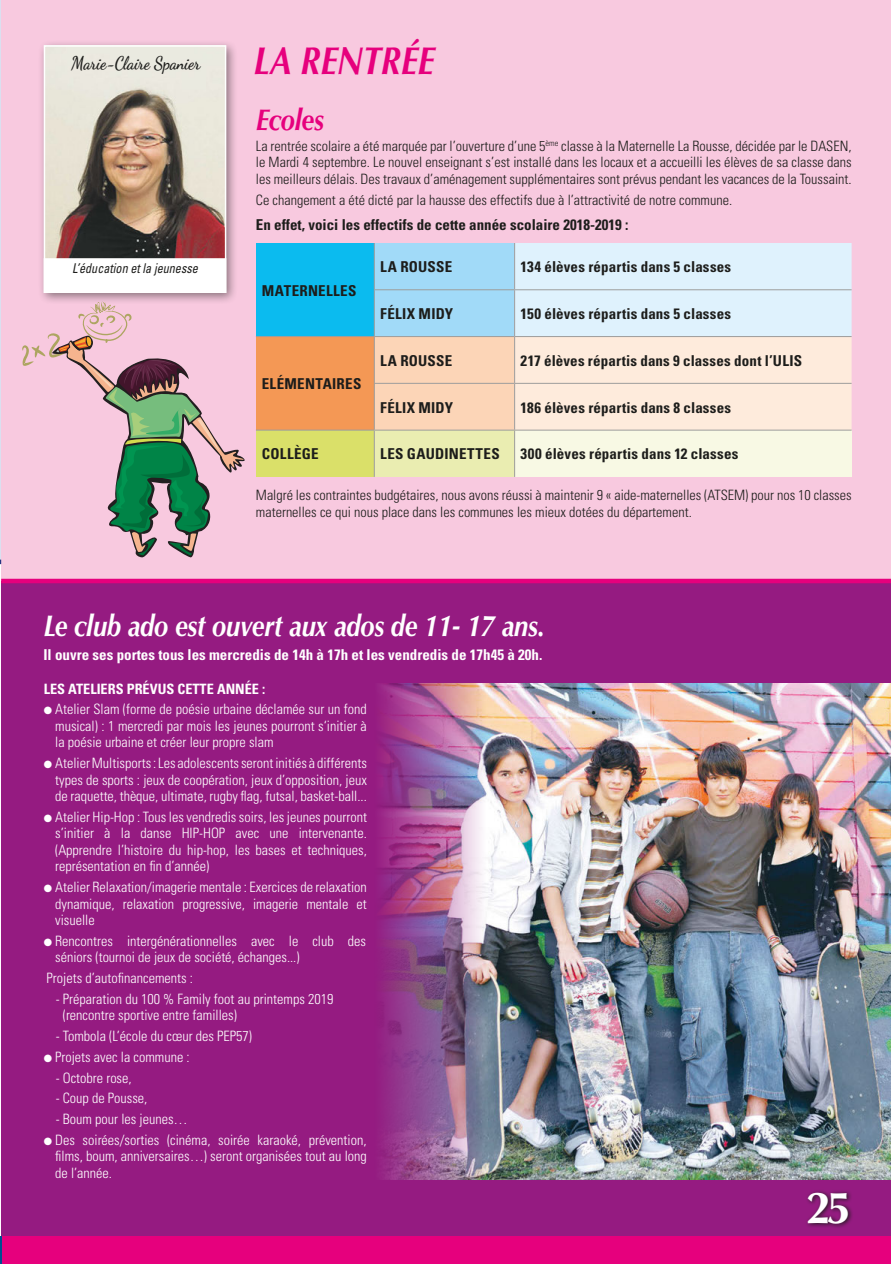
<style>
.page{position:relative;width:891px;height:1264px;background:#fff}
.page>*{position:absolute;margin:0;border:0;box-sizing:border-box;transform-origin:0 0}
.t1{font:700 45px "Optima";color:#fff}
.Titre_environnement{font:italic 700 39px "Optima";letter-spacing:-.01em;color:#e6007d;scale:.85 1}
.Titre_environnement-2{font:italic 700 30px "Optima";letter-spacing:-.01em;color:#fff;scale:.85 1}
.Texte_de_base{font:italic 700 30px "Optima";letter-spacing:-.01em;color:#e6007d;scale:.85 1}
.t2{font:700 18px "Dancing Script";color:#1d1d1b;scale:.9 1}
.Texte_de_base-2{font:700 condensed 15px "Univers";letter-spacing:.01em;color:#1d1d1b}
.Texte_de_base-3{font:700 condensed 15px "Univers";color:#fff}
.Texte_de_base-4{font:300 condensed 14.25px/16.5px "Univers";color:#fff;text-align:justify}
.Texte_de_base-5{font:300 condensed 14.25px/16.5px "Univers";color:#1d1d1b;text-align:justify}
.Texte_de_base-6{font:700 condensed 14.25px "Univers";color:#fff}
.t3{font:italic condensed 13.5px "Univers";color:#1d1d1b;scale:.9 1}
</style>
<div class="page">
<div style="left:1px;top:0;width:890px;height:1231px;background:#f8c9df"></div>
<div style="left:1px;top:581px;width:890px;height:663px;background:#951b81"></div>
<img style="left:380px;top:683px;width:511px;height:496px">
<svg style="left:22px;top:305px;width:223px;height:253px"></svg>
<div style="left:38px;top:39px;width:201px;height:266px;background:#1d1d1b;opacity:.5"></div>
<img style="left:47px;top:48px;width:176px;height:210px">
<div style="left:44px;top:45px;width:182px;height:248px;border:2px solid #fff"></div>
<div style="left:44px;top:258px;width:182px;height:35px;background:#fff;border:2px solid #fff"></div>
<div style="left:256px;top:243px;width:118px;height:93px;background:#0bbbef"></div>
<div style="left:256px;top:336px;width:118px;height:94px;background:#f49855"></div>
<svg style="left:375px;top:243px;width:477px;height:187px;background:#e4e7e6"></svg>
<div style="left:256px;top:430px;width:118px;height:47px;background:#dae069"></div>
<div style="left:374px;top:430px;width:141px;height:47px;background:#eaedb1"></div>
<div style="left:515px;top:430px;width:337px;height:47px;background:#f8f9e4"></div>
<hr style="left:374px;top:243px;width:1px;height:46px;background:#9d9d9c">
<hr style="left:514px;top:243px;width:1px;height:46px;background:#9d9d9c">
<hr style="left:374px;top:289px;width:141px;height:1px;background:#9d9d9c">
<hr style="left:374px;top:290px;width:1px;height:46px;background:#9d9d9c">
<hr style="left:515px;top:289px;width:337px;height:1px;background:#9d9d9c">
<hr style="left:514px;top:290px;width:1px;height:46px;background:#9d9d9c">
<hr style="left:256px;top:336px;width:118px;height:1px;background:#9d9d9c">
<hr style="left:374px;top:336px;width:141px;height:1px;background:#9d9d9c">
<hr style="left:374px;top:337px;width:1px;height:46px;background:#9d9d9c">
<hr style="left:515px;top:336px;width:337px;height:1px;background:#9d9d9c">
<hr style="left:514px;top:337px;width:1px;height:46px;background:#9d9d9c">
<hr style="left:374px;top:383px;width:141px;height:1px;background:#9d9d9c">
<hr style="left:374px;top:384px;width:1px;height:46px;background:#9d9d9c">
<hr style="left:515px;top:383px;width:337px;height:1px;background:#9d9d9c">
<hr style="left:514px;top:384px;width:1px;height:46px;background:#9d9d9c">
<hr style="left:256px;top:430px;width:118px;height:1px;background:#9d9d9c">
<hr style="left:374px;top:430px;width:141px;height:1px;background:#9d9d9c">
<hr style="left:374px;top:430px;width:1px;height:47px;background:#9d9d9c">
<hr style="left:515px;top:430px;width:337px;height:1px;background:#9d9d9c">
<hr style="left:514px;top:430px;width:1px;height:47px;background:#9d9d9c">
<hr style="left:1px;top:579px;width:890px;height:4px;background:#e6007d">
<div style="left:1px;top:1236px;width:890px;height:28px;background:#e6007d"></div>
<svg style="left:807px;top:1191px;width:45px;height:36px"></svg>
<hr style="left:0;top:0;width:1px;height:559px;background:#dadfef">
<svg style="left:0;top:1236px;width:2px;height:28px"></svg>
<p class="t2" style="left:71px;top:50px;width:145px">Marie-Claire Spanier</p>
<p class="t3" style="left:72px;top:260px;width:141px">L’éducation et la jeunesse</p>
<p class="Titre_environnement" style="left:254px;top:38px;width:215px">LA RENTRÉE</p>
<p class="Texte_de_base" style="left:256px;top:102px;width:82px">Ecoles</p>
<p class="Texte_de_base-5" style="left:256px;top:138px;width:597px">La rentrée scolaire a été marquée par l’ouverture d’une 5<sup>ème</sup> classe à la Maternelle La Rousse, décidée par le DASEN, le Mardi 4 septembre. Le nouvel enseignant s’est installé dans les locaux et a accueilli les élèves de sa classe dans les meilleurs délais. Des travaux d’aménagement supplémentaires sont prévus pendant les vacances de la Toussaint.</p>
<p class="Texte_de_base-5" style="left:256px;top:191px;width:478px">Ce changement a été dicté par la hausse des effectifs due à l’attractivité de notre commune.</p>
<p class="Texte_de_base-2" style="left:256px;top:215px;width:374px">En effet, voici les effectifs de cette année scolaire 2018-2019 :</p>
<p class="Texte_de_base-2" style="left:262px;top:281px;width:96px">MATERNELLES</p>
<p class="Texte_de_base-2" style="left:262px;top:375px;width:101px">ELÉMENTAIRES</p>
<p class="Texte_de_base-2" style="left:380px;top:258px;width:73px">LA ROUSSE</p>
<p class="Texte_de_base-2" style="left:521px;top:258px;width:212px">134 élèves répartis dans 5 classes</p>
<p class="Texte_de_base-2" style="left:380px;top:305px;width:74px">FÉLIX MIDY</p>
<p class="Texte_de_base-2" style="left:521px;top:305px;width:212px">150 élèves répartis dans 5 classes</p>
<p class="Texte_de_base-2" style="left:380px;top:351px;width:73px">LA ROUSSE</p>
<p class="Texte_de_base-2" style="left:521px;top:351px;width:283px">217 élèves répartis dans 9 classes dont l’ULIS</p>
<p class="Texte_de_base-2" style="left:380px;top:398px;width:74px">FÉLIX MIDY</p>
<p class="Texte_de_base-2" style="left:521px;top:398px;width:212px">186 élèves répartis dans 8 classes</p>
<p class="Texte_de_base-2" style="left:262px;top:445px;width:58px">COLLÈGE</p>
<p class="Texte_de_base-2" style="left:380px;top:445px;width:121px">LES GAUDINETTES</p>
<p class="Texte_de_base-2" style="left:521px;top:445px;width:219px">300 élèves répartis dans 12 classes</p>
<p class="Texte_de_base-5" style="left:256px;top:487px;width:597px">Malgré les contraintes budgétaires, nous avons réussi à maintenir 9 « aide-maternelles (ATSEM) pour nos 10 classes maternelles ce qui nous place dans les communes les mieux dotées du département.</p>
<p class="Titre_environnement-2" style="left:43px;top:608px;width:592px">Le club ado est ouvert aux ados de 11- 17 ans.</p>
<p class="Texte_de_base-3" style="left:43px;top:646px;width:500px">Il ouvre ses portes tous les mercredis de 14h à 17h et les vendredis de 17h45 à 20h.</p>
<p class="Texte_de_base-6" style="left:44px;top:680px;width:223px">LES ATELIERS PRÉVUS CETTE ANNÉE :</p>
<p class="Texte_de_base-4" style="left:55px;top:701px;width:313px;text-indent:-11px">● Atelier Slam (forme de poésie urbaine déclamée sur un fond musical) : 1 mercredi par mois les jeunes pourront s‘initier à la poésie urbaine et créer leur propre slam</p>
<p class="Texte_de_base-4" style="left:55px;top:755px;width:313px;text-indent:-11px">● Atelier Multisports: Les adolescents seront initiés à différents types de sports : jeux de coopération, jeux d’opposition, jeux de raquette, thèque, ultimate, rugby flag, futsal, basket-ball...</p>
<p class="Texte_de_base-4" style="left:55px;top:808px;width:313px;text-indent:-11px">● Atelier Hip-Hop : Tous les vendredis soirs, les jeunes pourront s’initier à la danse HIP-HOP avec une intervenante. (Apprendre l’histoire du hip-hop, les bases et techniques, représentation en fin d’année)</p>
<p class="Texte_de_base-4" style="left:55px;top:879px;width:313px;text-indent:-11px">● Atelier Relaxation/imagerie mentale : Exercices de relaxation dynamique, relaxation progressive, imagerie mentale et visuelle</p>
<p class="Texte_de_base-4" style="left:55px;top:932px;width:312px;text-indent:-11px">● Rencontres intergénérationnelles avec le club des séniors (tournoi de jeux de société, échanges...)</p>
<p class="Texte_de_base-4" style="left:47px;top:970px;width:148px">Projets d’autofinancements :</p>
<p class="Texte_de_base-4" style="left:63px;top:990px;width:272px;text-indent:-7px">- Préparation du 100 % Family foot au printemps 2019 (rencontre sportive entre familles)</p>
<p class="Texte_de_base-4" style="left:56px;top:1028px;width:198px">- Tombola (L’école du cœur des PEP57)</p>
<p class="Texte_de_base-4" style="left:44px;top:1048px;width:147px">● Projets avec la commune :</p>
<p class="Texte_de_base-4" style="left:56px;top:1069px;width:77px">- Octobre rose,</p>
<p class="Texte_de_base-4" style="left:56px;top:1090px;width:93px">- Coup de Pousse,</p>
<p class="Texte_de_base-4" style="left:56px;top:1111px;width:134px">- Boum pour les jeunes…</p>
<p class="Texte_de_base-4" style="left:55px;top:1131px;width:313px;text-indent:-11px">● Des soirées/sorties (cinéma, soirée karaoké, prévention, films, boum, anniversaires…) seront organisées tout au long de l’année.</p>
<p class="t1" style="left:806px;top:1181px;width:47px">25</p>
</div>
